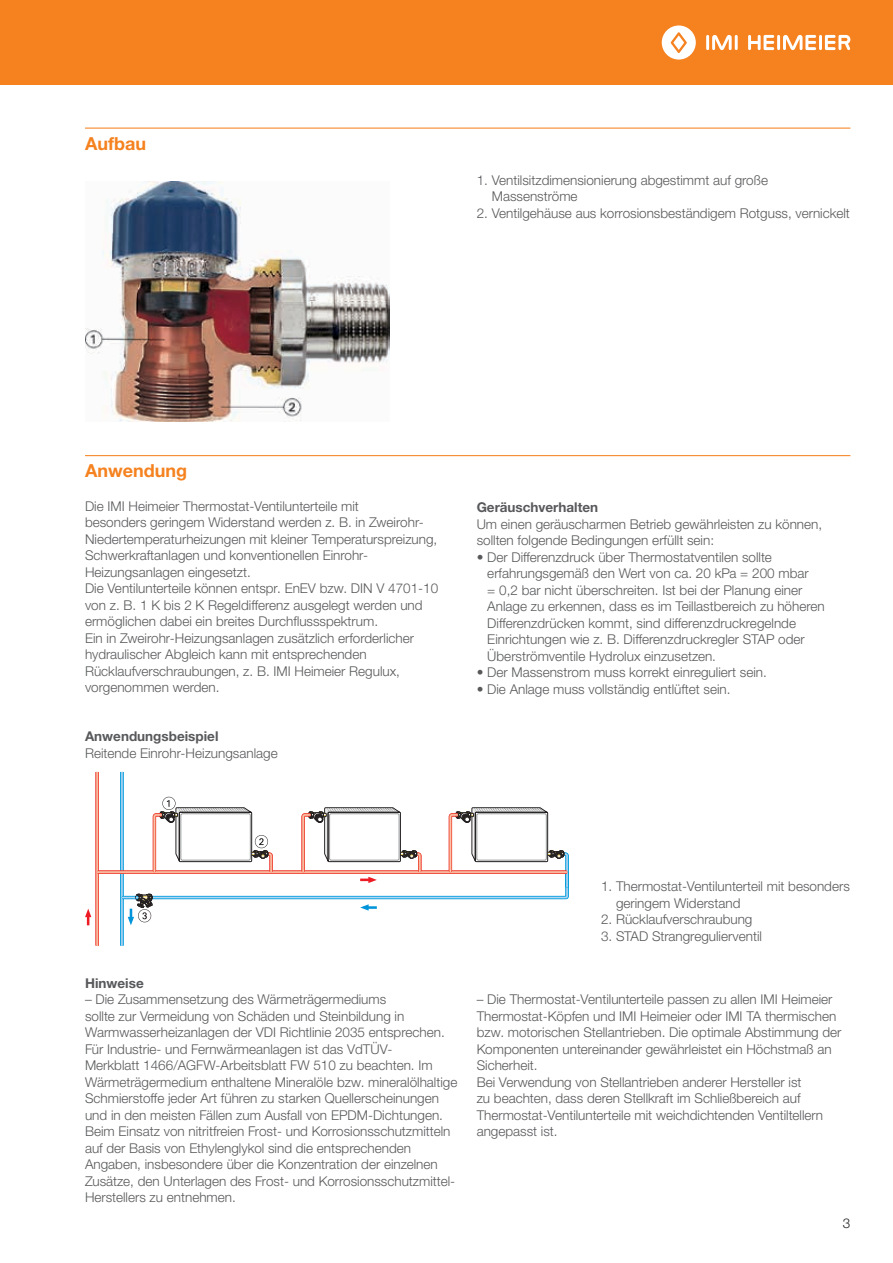
<style>
.page{position:relative;width:893px;height:1263px;background:#fff}
.page>*{position:absolute;margin:0;border:0;box-sizing:border-box;transform-origin:0 0}
.t1{font:700 18px "Helvetica Neue LTW1 G";color:#f5821f}
.t2{font:300 13.5px/16.5px "Helvetica Neue LTW1 G";color:#58595b}
.t3{font:700 13.5px "Helvetica Neue LTW1 G";color:#58595b}
.t4{font:300 13.5px "Helvetica Neue LTW1 G";color:#231f20}
</style>
<div class="page">
<div style="left:0;top:0;width:893px;height:85px;background:#f5821f"></div>
<hr style="left:706px;top:35px;width:3px;height:15px;background:#fff">
<hr style="left:735px;top:35px;width:3px;height:15px;background:#fff">
<svg style="left:712px;top:35px;width:20px;height:15px"></svg>
<svg style="left:662px;top:25px;width:34px;height:35px"></svg>
<hr style="left:777px;top:35px;width:3px;height:15px;background:#fff">
<svg style="left:748px;top:35px;width:26px;height:15px"></svg>
<hr style="left:819px;top:35px;width:3px;height:15px;background:#fff">
<svg style="left:783px;top:35px;width:33px;height:15px"></svg>
<svg style="left:825px;top:35px;width:25px;height:15px"></svg>
<hr style="left:85px;top:128px;width:765px;height:1px;background:#f5821f">
<hr style="left:85px;top:455px;width:765px;height:1px;background:#f5821f">
<img style="left:85px;top:181px;width:304px;height:240px">
<svg style="left:85px;top:772px;width:484px;height:174px"></svg>
<h1 class="t1" style="left:85px;top:132px;width:63px">Aufbau</h1>
<p class="t2" style="left:492px;top:172px;width:278px;text-indent:-15px">1. Ventilsitzdimensionierung abgestimmt auf große<br>Massenströme</p>
<p class="t2" style="left:477px;top:205px;width:375px">2. Ventilgehäuse aus korrosionsbeständigem Rotguss, vernickelt</p>
<h1 class="t1" style="left:85px;top:460px;width:104px">Anwendung</h1>
<p class="t2" style="left:85px;top:498px;width:355px">Die IMI Heimeier Thermostat-Ventilunterteile mit<br>besonders geringem Widerstand werden z. B. in Zweirohr-Niedertemperaturheizungen mit kleiner Temperaturspreizung, Schwerkraftanlagen und konventionellen Einrohr-Heizungsanlagen eingesetzt.<br>Die Ventilunterteile können entspr. EnEV bzw. DIN V 4701-10 von z. B. 1 K bis 2 K Regeldifferenz ausgelegt werden und ermöglichen dabei ein breites Durchflussspektrum.<br>Ein in Zweirohr-Heizungsanlagen zusätzlich erforderlicher hydraulischer Abgleich kann mit entsprechenden Rücklaufverschraubungen, z. B. IMI Heimeier Regulux, vorgenommen werden.</p>
<p class="t3" style="left:477px;top:499px;width:123px">Geräuschverhalten</p>
<p class="t2" style="left:477px;top:516px;width:347px">Um einen geräuscharmen Betrieb gewährleisten zu können, sollten folgende Bedingungen erfüllt sein:</p>
<p class="t2" style="left:487px;top:549px;width:339px;text-indent:-11px">• Der Differenzdruck über Thermostatventilen sollte erfahrungsgemäß den Wert von ca. 20 kPa = 200 mbar<br>= 0,2 bar nicht überschreiten. Ist bei der Planung einer Anlage zu erkennen, dass es im Teillastbereich zu höheren Differenzdrücken kommt, sind differenzdruckregelnde Einrichtungen wie z. B. Differenzdruckregler STAP oder Überströmventile Hydrolux einzusetzen.</p>
<p class="t2" style="left:477px;top:664px;width:292px">• Der Massenstrom muss korrekt einreguliert sein.</p>
<p class="t2" style="left:477px;top:681px;width:255px">• Die Anlage muss vollständig entlüftet sein.</p>
<p class="t3" style="left:85px;top:728px;width:135px">Anwendungsbeispiel</p>
<p class="t2" style="left:85px;top:744px;width:194px">Reitende Einrohr-Heizungsanlage</p>
<p class="t2" style="left:616px;top:878px;width:235px;text-indent:-15px">1. Thermostat-Ventilunterteil mit besonders geringem Widerstand</p>
<p class="t2" style="left:601px;top:911px;width:153px">2. Rücklaufverschraubung</p>
<p class="t2" style="left:601px;top:927px;width:163px">3. STAD Strangregulierventil</p>
<p class="t3" style="left:85px;top:975px;width:60px">Hinweise</p>
<p class="t2" style="left:85px;top:991px;width:374px">– Die Zusammensetzung des Wärmeträgermediums<br>sollte zur Vermeidung von Schäden und Steinbildung in Warmwasserheizanlagen der VDI Richtlinie 2035 entsprechen.<br>Für Industrie- und Fernwärmeanlagen ist das VdTÜV-<br>Merkblatt 1466/AGFW-Arbeitsblatt FW 510 zu beachten. Im Wärmeträgermedium enthaltene Mineralöle bzw. mineralölhaltige Schmierstoffe jeder Art führen zu starken Quellerscheinungen und in den meisten Fällen zum Ausfall von EPDM-Dichtungen.<br>Beim Einsatz von nitritfreien Frost- und Korrosionsschutzmitteln auf der Basis von Ethylenglykol sind die entsprechenden Angaben, insbesondere über die Konzentration der einzelnen Zusätze, den Unterlagen des Frost- und Korrosionsschutzmittel-Herstellers zu entnehmen.</p>
<p class="t2" style="left:477px;top:991px;width:366px">– Die Thermostat-Ventilunterteile passen zu allen IMI Heimeier Thermostat-Köpfen und IMI Heimeier oder IMI TA thermischen bzw. motorischen Stellantrieben. Die optimale Abstimmung der Komponenten untereinander gewährleistet ein Höchstmaß an Sicherheit.<br>Bei Verwendung von Stellantrieben anderer Hersteller ist<br>zu beachten, dass deren Stellkraft im Schließbereich auf Thermostat-Ventilunterteile mit weichdichtenden Ventiltellern angepasst ist.</p>
<p class="t4" style="left:843px;top:1215px;width:9px">3</p>
</div>
